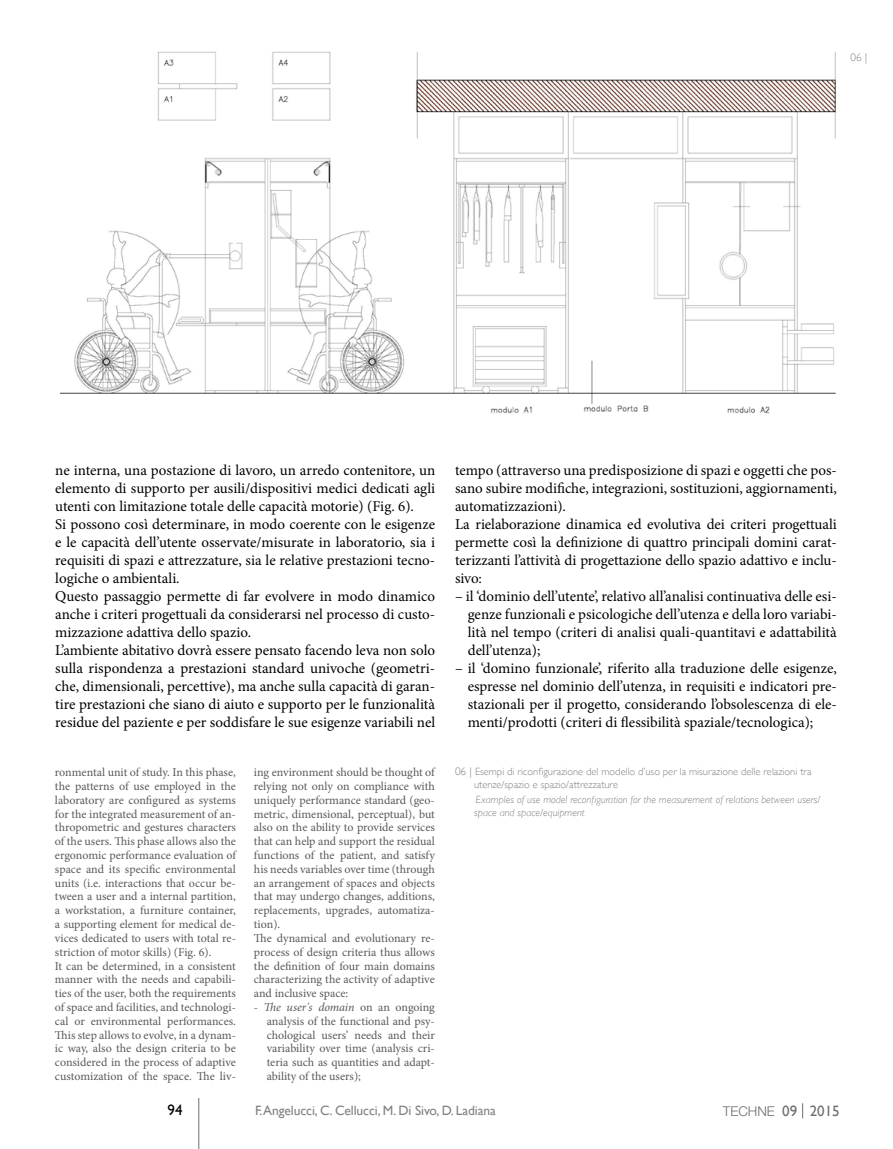
<style>
.page{position:relative;width:893px;height:1149px;background:#fff}
.page>*{position:absolute;margin:0;border:0;box-sizing:border-box;transform-origin:0 0}
.t1{font:15px/18px "Minion Pro";color:#000}
.t2{font:15px "Gill Sans";color:#000}
.t3{font:13.5px "Gill Sans";letter-spacing:-.005em;color:#808285}
.t4{font:300 13.5px "Helvetica Neue";color:#6d6e71}
.t5{font:12px/13.8px "Minion Pro";color:#58595b}
.t6{font:300 11.25px "Gill Sans";color:#808285}
.t7{font:300 10.5px/12.8px "Gill Sans";color:#808285}
.t8{font:italic 300 10.5px/12.8px "Gill Sans";color:#808285}
.s1{font-size:11.25px}
.s2{font-style:italic}
.s3{font-family:"Gill Sans";font-weight:400;font-size:15px}
</style>
<div class="page">
<svg style="left:802px;top:1103px;width:1px;height:15px"></svg>
<hr style="left:198px;top:1097px;width:1px;height:51px;background:#6d6e71">
<img style="left:59px;top:51px;width:777px;height:363px">
<p class="t6" style="left:850px;top:51px;width:18px">06 |</p>
<p class="t1" style="left:55px;top:461px;width:381px">ne interna, una postazione di lavoro, un arredo contenitore, un elemento di supporto per ausili/dispositivi medici dedicati agli utenti con limitazione totale delle capacità motorie) (Fig. 6).<br>Si possono così determinare, in modo coerente con le esigenze e le capacità dell’utente osservate/misurate in laboratorio, sia i requisiti di spazi e attrezzature, sia le relative prestazioni tecno&shy;logiche o ambientali.<br>Questo passaggio permette di far evolvere in modo dinamico anche i criteri progettuali da considerarsi nel processo di custo&shy;mizzazione adattiva dello spazio.<br>L’ambiente abitativo dovrà essere pensato facendo leva non solo sulla rispondenza a prestazioni standard univoche (geometri&shy;che, dimensionali, percettive), ma anche sulla capacità di garan&shy;tire prestazioni che siano di aiuto e supporto per le funzionalità residue del paziente e per soddisfare le sue esigenze variabili nel</p>
<p class="t1" style="left:455px;top:461px;width:383px">tempo (attraverso una predisposizione di spazi e oggetti che pos&shy;sano subire modifiche, integrazioni, sostituzioni, aggiornamenti, automatizzazioni).<br>La rielaborazione dinamica ed evolutiva dei criteri progettuali permette così la definizione di quattro principali domini carat&shy;terizzanti l’attività di progettazione dello spazio adattivo e inclu&shy;sivo:</p>
<p class="t1" style="left:468px;top:587px;width:371px;text-align:justify;text-indent:-13px">– il ‘dominio dell’utente’, relativo all’analisi continuativa delle esi&shy;genze funzionali e psicologiche dell’utenza e della loro variabi&shy;lità nel tempo (criteri di analisi quali-quantitavi e adattabilità dell’utenza);</p>
<p class="t1" style="left:468px;top:659px;width:371px;text-align:justify;text-indent:-13px">– il ‘domino funzionale’, riferito alla traduzione delle esigenze, espresse nel dominio dell’utenza, in requisiti e indicatori pre&shy;stazionali per il progetto, considerando l’obsolescenza di ele&shy;menti/prodotti (criteri di flessibilità spaziale/tecnologica);</p>
<p class="t7" style="left:474px;top:765px;width:339px;text-indent:-19px"><span class="s1">06 |</span> Esempi di riconfigurazione del modello d’uso per la misurazione delle relazioni tra utenze/spazio e spazio/attrezzature</p>
<p class="t8" style="left:474px;top:792px;width:348px">Examples of use model reconfiguration for the measurement of relations between users/ space and space/equipment</p>
<p class="t5" style="left:55px;top:765px;width:182px">ronmental unit of study. In this phase, the patterns of use employed in the laboratory are configured as systems for the integrated measurement of an&shy;thropometric and gestures characters of the users. This phase allows also the ergonomic performance evaluation of space and its specific environmental units (i.e. interactions that occur be&shy;tween a user and a internal partition, a workstation, a furniture container, a supporting element for medical de&shy;vices dedicated to users with total re&shy;striction of motor skills) (Fig. 6).<br>It can be determined, in a consistent manner with the needs and capabili&shy;ties of the user, both the requirements of space and facilities, and technologi&shy;cal or environmental performances.<br>This step allows to evolve, in a dynam&shy;ic way, also the design criteria to be considered in the process of adaptive customization of the space. The liv-</p>
<p class="t5" style="left:254px;top:765px;width:182px">ing environment should be thought of relying not only on compliance with uniquely performance standard (geo&shy;metric, dimensional, perceptual), but also on the ability to provide services that can help and support the residual functions of the patient, and satisfy his needs variables over time (through an arrangement of spaces and objects that may undergo changes, additions, replacements, upgrades, automatiza&shy;tion).<br>The dynamical and evolutionary re&shy;process of design criteria thus allows the definition of four main domains characterizing the activity of adaptive and inclusive space:</p>
<p class="t5" style="left:267px;top:999px;width:170px;text-align:justify;text-indent:-13px">- <span class="s2">The user's domain</span> on an ongoing analysis of the functional and psy&shy;chological users’ needs and their variability over time (analysis cri&shy;teria such as quantities and adapt&shy;ability of the users);</p>
<p class="t2" style="left:168px;top:1100px;width:16px">94</p>
<p class="t3" style="left:255px;top:1102px;width:242px">F. Angelucci, C. Cellucci, M. Di Sivo, D. Ladiana</p>
<p class="t4" style="left:723px;top:1102px;width:118px">TECHNE <span class="s3">09 2015</span></p>
</div>
